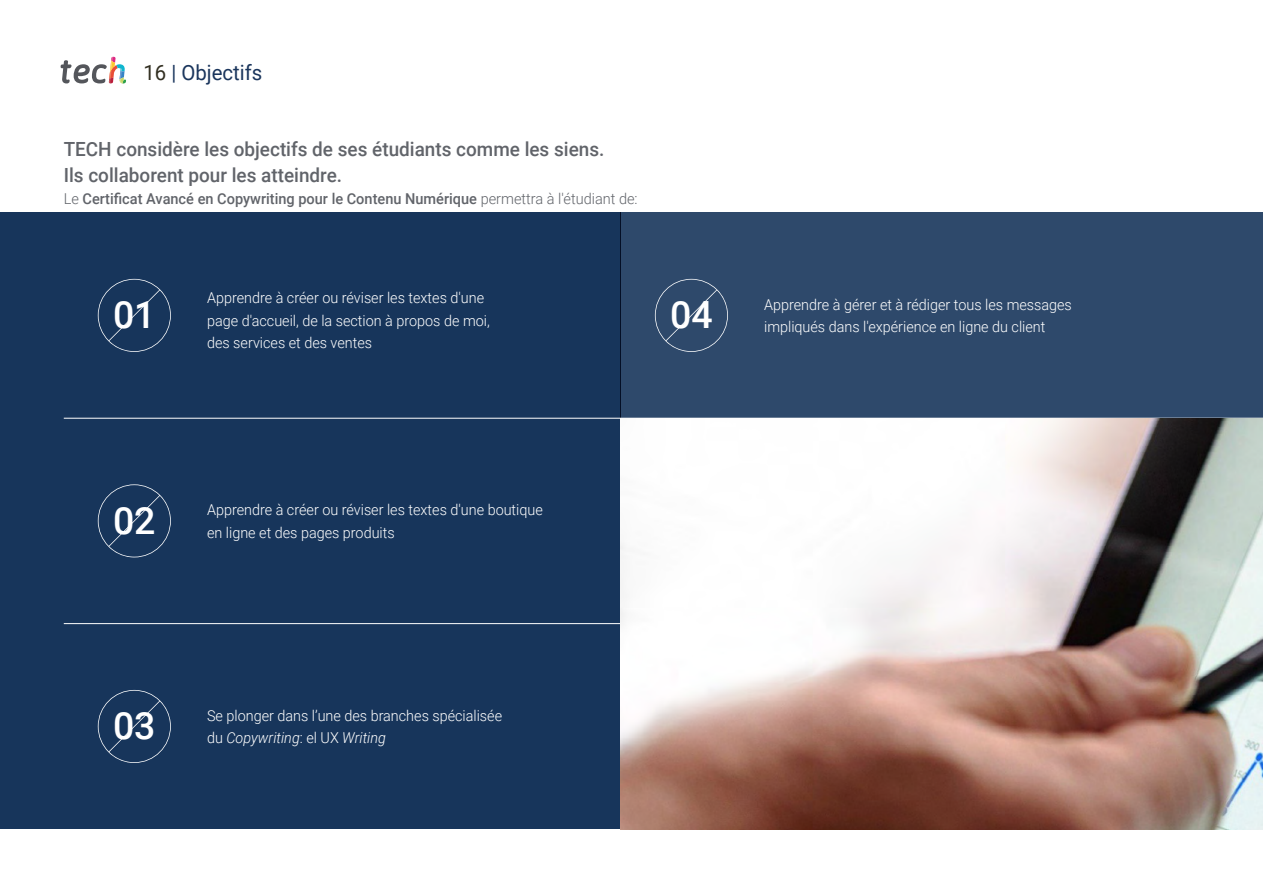
<style>
.page{position:relative;width:1263px;height:893px;background:#fff}
.page>*{position:absolute;margin:0;border:0;box-sizing:border-box;transform-origin:0 0}
.t1{font:500 37.5px "Roboto";color:#fff}
.t2{font:21px "Roboto";color:#1a355c}
.t3{font:500 19.5px/25.5px "Roboto";color:#61646a}
.t4{font:300 15px/22.5px "Roboto";color:#fff;scale:.96 1}
.t5{font:500 15px "Roboto";color:#61646a}
.s1{color:#312e20}
.s2{font-weight:300}
.s3{font-style:italic}
</style>
<div class="page">
<svg style="left:61px;top:57px;width:65px;height:27px"></svg>
<div style="left:0;top:213px;width:621px;height:616px;background:#17355b"></div>
<div style="left:621px;top:213px;width:642px;height:616px;background:#2e496b"></div>
<hr style="left:64px;top:418px;width:1199px;height:1px;background:#fff">
<hr style="left:64px;top:623px;width:1199px;height:1px;background:#fff">
<img style="left:621px;top:418px;width:642px;height:411px">
<svg style="left:98px;top:279px;width:73px;height:73px"></svg>
<svg style="left:98px;top:484px;width:73px;height:73px"></svg>
<svg style="left:98px;top:690px;width:73px;height:73px"></svg>
<svg style="left:655px;top:279px;width:73px;height:73px"></svg>
<h2 class="t2" style="left:144px;top:57px;width:120px"><span class="s1">16</span> | Objectifs</h2>
<h3 class="t3" style="left:64px;top:136px;width:542px">TECH considère les objectifs de ses étudiants comme les siens.<br>Ils collaborent pour les atteindre.</h3>
<p class="t5" style="left:64px;top:188px;width:575px"><span class="s2">Le</span> Certificat Avancé en Copywriting pour le Contenu Numérique <span class="s2">permettra à l'étudiant de:</span></p>
<h1 class="t1" style="left:113px;top:288px;width:44px">01</h1>
<p class="t4" style="left:207px;top:286px;width:296px">Apprendre à créer ou réviser les textes d'une page d'accueil, de la section à propos de moi, des services et des ventes</p>
<h1 class="t1" style="left:670px;top:288px;width:44px">04</h1>
<p class="t4" style="left:764px;top:293px;width:322px">Apprendre à gérer et à rédiger tous les messages impliqués dans l'expérience en ligne du client</p>
<h1 class="t1" style="left:113px;top:494px;width:44px">02</h1>
<p class="t4" style="left:207px;top:498px;width:351px">Apprendre à créer ou réviser les textes d'une boutique en ligne et des pages produits</p>
<h1 class="t1" style="left:113px;top:699px;width:44px">03</h1>
<p class="t4" style="left:207px;top:704px;width:309px">Se plonger dans l’une des branches spécialisée du <span class="s3">Copywriting</span>: el UX <span class="s3">Writing</span></p>
</div>
